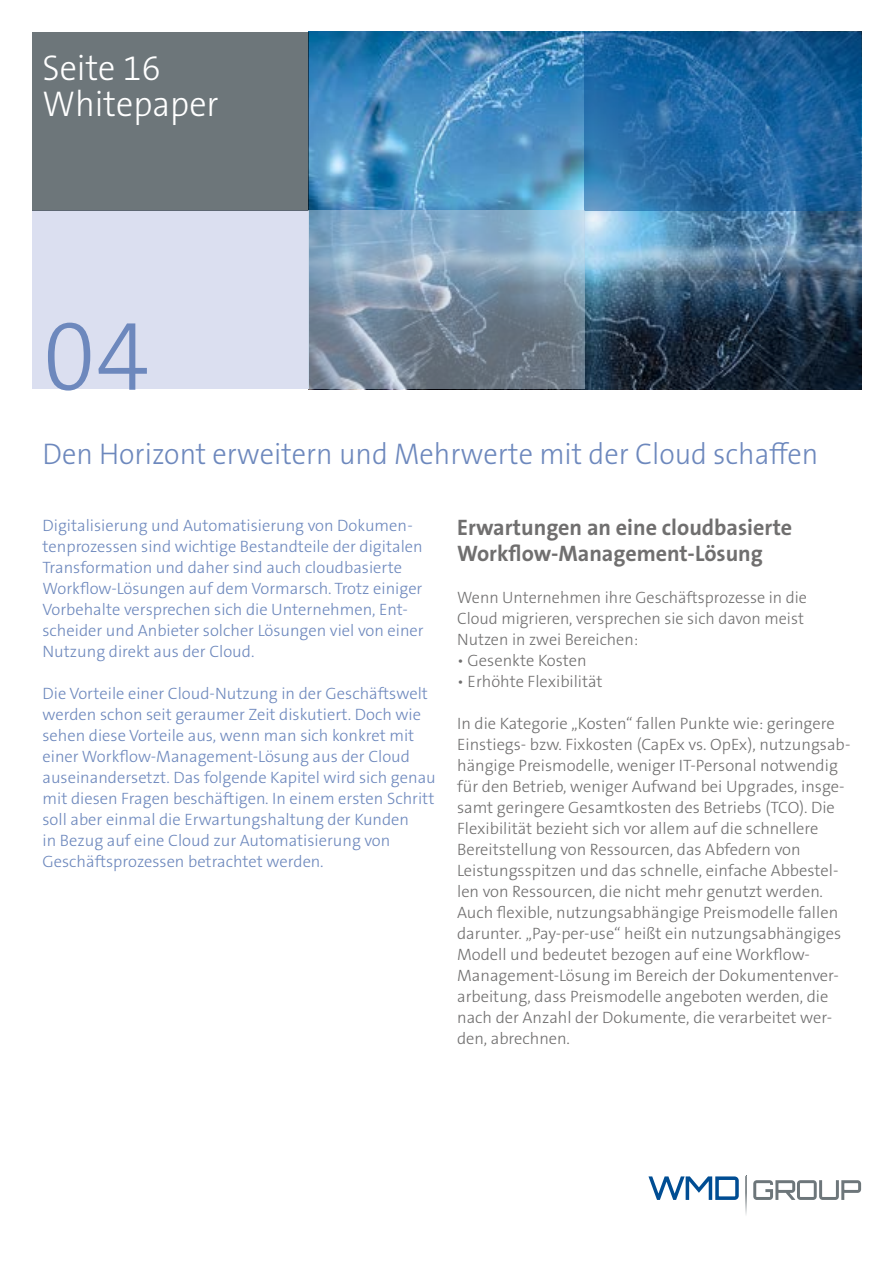
<style>
.page{position:relative;width:893px;height:1263px;background:#fff}
.page>*{position:absolute;margin:0;border:0;box-sizing:border-box;transform-origin:0 0}
.t1{font:300 102px "The Sans B W3";color:#6d88bd;scale:.95 1}
.t2{font:300 36px/36px "The Sans B W3";color:#fff;scale:.95 1}
.t3{font:300 30px "The Sans B W3";color:#6d88bd;scale:.95 1}
.t4{font:700 22.5px/25.5px "The Sans B W7";color:#706f6f}
.t5{font:300 16.5px/21px "The Sans B W3";color:#706f6f}
.t6{font:300 16.5px/21px "The Sans B W3";color:#6d88bd}
</style>
<div class="page">
<img style="left:308px;top:32px;width:277px;height:178px">
<div style="left:32px;top:210px;width:276px;height:179px;background:#dbdff0"></div>
<div style="left:32px;top:32px;width:276px;height:178px;background:#6d767a"></div>
<svg style="left:585px;top:210px;width:276px;height:179px;background:#3c5972"></svg>
<svg style="left:585px;top:32px;width:276px;height:178px;background:#2067a2"></svg>
<svg style="left:308px;top:210px;width:277px;height:179px;background:#8097ab"></svg>
<svg style="left:648px;top:1176px;width:91px;height:24px"></svg>
<svg style="left:753px;top:1180px;width:108px;height:20px"></svg>
<svg style="left:745px;top:1176px;width:2px;height:39px"></svg>
<h2 class="t2" style="left:43px;top:50px;width:187px">Seite 16<br>Whitepaper</h2>
<h1 class="t1" style="left:43px;top:290px;width:114px">04</h1>
<h3 class="t3" style="left:43px;top:435px;width:818px">Den Horizont erweitern und Mehrwerte mit der Cloud schaffen</h3>
<p class="t6" style="left:43px;top:515px;width:383px">Digitalisierung und Automatisierung von Dokumen&shy;tenprozessen sind wichtige Bestandteile der digitalen Transformation und daher sind auch cloudbasierte Workflow-Lösungen auf dem Vormarsch. Trotz einiger Vorbehalte versprechen sich die Unternehmen, Ent&shy;scheider und Anbieter solcher Lösungen viel von einer Nutzung direkt aus der Cloud.</p>
<p class="t6" style="left:43px;top:683px;width:395px">Die Vorteile einer Cloud-Nutzung in der Geschäftswelt werden schon seit geraumer Zeit diskutiert. Doch wie sehen diese Vorteile aus, wenn man sich konkret mit einer Workflow-Management-Lösung aus der Cloud auseinandersetzt. Das folgende Kapitel wird sich genau mit diesen Fragen beschäftigen. In einem ersten Schritt soll aber einmal die Erwartungshaltung der Kunden<br>in Bezug auf eine Cloud zur Automatisierung von Geschäftsprozessen betrachtet werden.</p>
<h3 class="t4" style="left:457px;top:515px;width:337px">Erwartungen an eine cloudbasierte<br>Workflow-Management-Lösung</h3>
<p class="t5" style="left:457px;top:587px;width:351px">Wenn Unternehmen ihre Geschäftsprozesse in die<br>Cloud migrieren, versprechen sie sich davon meist<br>Nutzen in zwei Bereichen:</p>
<p class="t5" style="left:457px;top:650px;width:131px">• Gesenkte Kosten</p>
<p class="t5" style="left:457px;top:671px;width:147px">• Erhöhte Flexibilität</p>
<p class="t5" style="left:457px;top:713px;width:395px">In die Kategorie „Kosten“ fallen Punkte wie: geringere Einstiegs- bzw. Fixkosten (CapEx vs. OpEx), nutzungsab&shy;hängige Preismodelle, weniger IT-Personal notwendig für den Betrieb, weniger Aufwand bei Upgrades, insge&shy;samt geringere Gesamtkosten des Betriebs (TCO). Die Flexibilität bezieht sich vor allem auf die schnellere Bereitstellung von Ressourcen, das Abfedern von Leistungsspitzen und das schnelle, einfache Abbestel&shy;len von Ressourcen, die nicht mehr genutzt werden.<br>Auch flexible, nutzungsabhängige Preismodelle fallen darunter. „Pay-per-use“ heißt ein nutzungsabhängiges Modell und bedeutet bezogen auf eine Workflow-Management-Lösung im Bereich der Dokumentenver&shy;arbeitung, dass Preismodelle angeboten werden, die nach der Anzahl der Dokumente, die verarbeitet wer&shy;den, abrechnen.</p>
</div>
